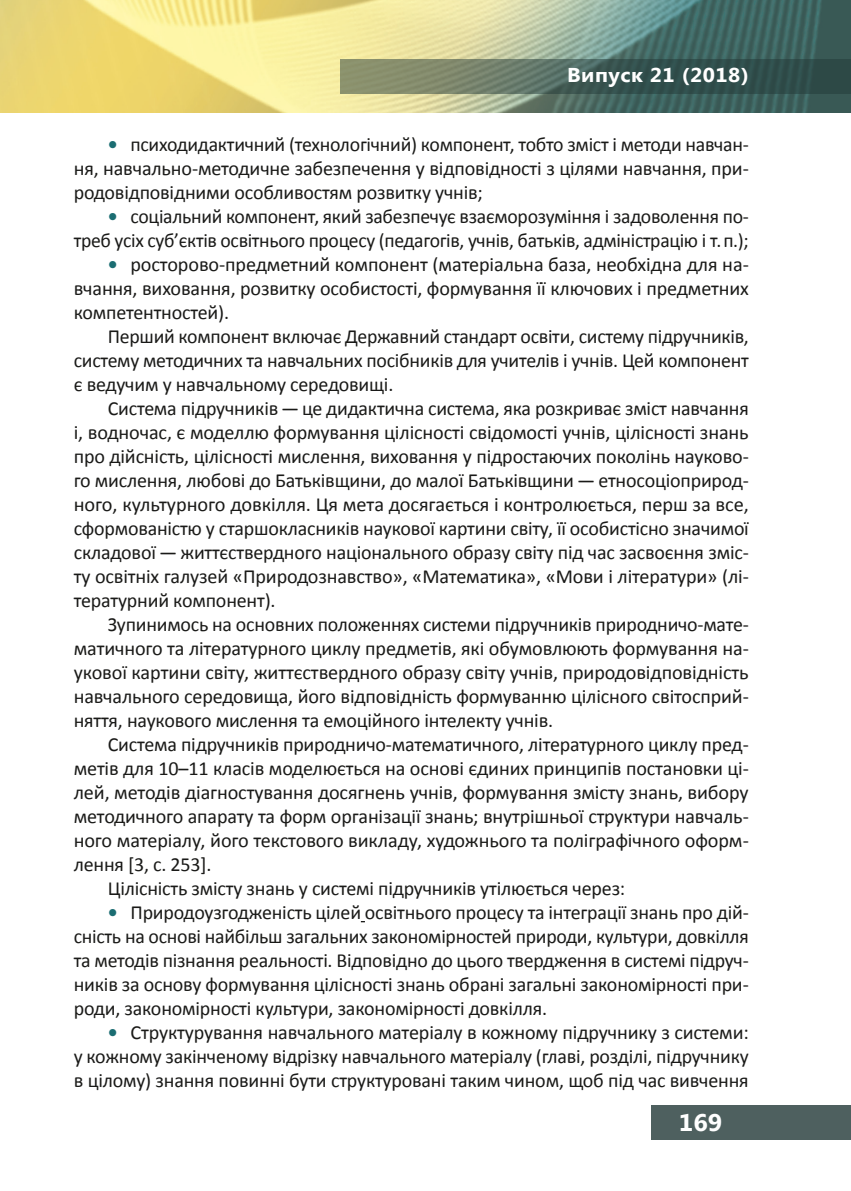
<style>
.page{position:relative;width:851px;height:1191px;background:#fff}
.page>*{position:absolute;margin:0;border:0;box-sizing:border-box;transform-origin:0 0}
.t1{font:700 24px "Segoe UI";color:#fff;scale:1.05 1}
.Main{font:20px/24px "Calibri";letter-spacing:-.01em;color:#1a1a18;text-align:justify}
.t2{font:700 20px "Segoe UI";letter-spacing:.025em;color:#fff;scale:1.06 1}
.s1{font-weight:700;color:#1b6d72}
</style>
<div class="page">
<img style="left:0;top:0;width:850px;height:113px">
<svg style="left:340px;top:60px;width:510px;height:34px;background:#52675b"></svg>
<div style="left:651px;top:1106px;width:199px;height:34px;background:#4e605f"></div>
<p class="t2" style="left:567px;top:61px;width:173px">Випуск 21 (2018)</p>
<p class="Main" style="left:74px;top:132px;width:676px;text-indent:34px"><span class="s1">•</span> психодидактичний (технологічний) компонент, тобто зміст і методи навчан&shy;ня, навчально-методичне забезпечення у відповідності з цілями навчання, при&shy;родовідповідними особливостям розвитку учнів;</p>
<p class="Main" style="left:74px;top:204px;width:676px;text-align:right"><span class="s1">•</span> соціальний компонент, який забезпечує взаєморозуміння і задоволення по&shy;треб усіх суб’єктів освітнього процесу (педагогів, учнів, батьків, адміністрацію і т. п.);</p>
<p class="Main" style="left:74px;top:252px;width:676px;text-indent:34px"><span class="s1">•</span> росторово-предметний компонент (матеріальна база, необхідна для на&shy;вчання, виховання, розвитку особистості, формування її ключових і предметних компетентностей).</p>
<p class="Main" style="left:74px;top:324px;width:676px;text-indent:34px">Перший компонент включає Державний стандарт освіти, систему підручників, систему методичних та навчальних посібників для учителів і учнів. Цей компонент є ведучим у навчальному середовищі.</p>
<p class="Main" style="left:74px;top:396px;width:676px;text-indent:34px">Система підручників—це дидактична система, яка розкриває зміст навчання і, водночас, є моделлю формування цілісності свідомості учнів, цілісності знань про дійсність, цілісності мислення, виховання у підростаючих поколінь науково&shy;го мислення, любові до Батьківщини, до малої Батьківщини — етносоціоприрод&shy;ного, культурного довкілля. Ця мета досягається і контролюється, перш за все, сформованістю у старшокласників наукової картини світу, її особистісно значимої складової — життєствердного національного образу світу під час засвоєння зміс&shy;ту освітніх галузей «Природознавство», «Математика», «Мови і літератури» (лі&shy;тературний компонент).</p>
<p class="Main" style="left:74px;top:612px;width:676px;text-indent:34px">Зупинимось на основних положеннях системи підручників природничо-мате&shy;матичного та літературного циклу предметів, які обумовлюють формування на&shy;укової картини світу, життєствердного образу світу учнів, природовідповідність навчального середовища, його відповідність формуванню цілісного світосприй&shy;няття, наукового мислення та емоційного інтелекту учнів.</p>
<p class="Main" style="left:74px;top:732px;width:676px;text-indent:34px">Система підручників природничо-математичного, літературного циклу пред&shy;метів для 10–11 класів моделюється на основі єдиних принципів постановки ці&shy;лей, методів діагностування досягнень учнів, формування змісту знань, вибору методичного апарату та форм організації знань; внутрішньої структури навчаль&shy;ного матеріалу, його текстового викладу, художнього та поліграфічного оформ&shy;лення [3, с. 253].</p>
<p class="Main" style="left:108px;top:876px;width:519px">Цілісність змісту знань у системі підручників утілюється через:</p>
<p class="Main" style="left:74px;top:900px;width:676px;text-indent:34px"><span class="s1">•</span> Природоузгодженість цілей освітнього процесу та інтеграції знань про дій&shy;сність на основі найбільш загальних закономірностей природи, культури, довкілля та методів пізнання реальності. Відповідно до цього твердження в системі підруч&shy;ників за основу формування цілісності знань обрані загальні закономірності при&shy;роди, закономірності культури, закономірності довкілля.</p>
<p class="Main" style="left:74px;top:1020px;width:676px;text-indent:34px"><span class="s1">•</span> Структурування навчального матеріалу в кожному підручнику з системи: у кожному закінченому відрізку навчального матеріалу (главі, розділі, підручнику в цілому) знання повинні бути структуровані таким чином, щоб під час вивчення</p>
<p class="t1" style="left:678px;top:1105px;width:43px">169</p>
</div>
